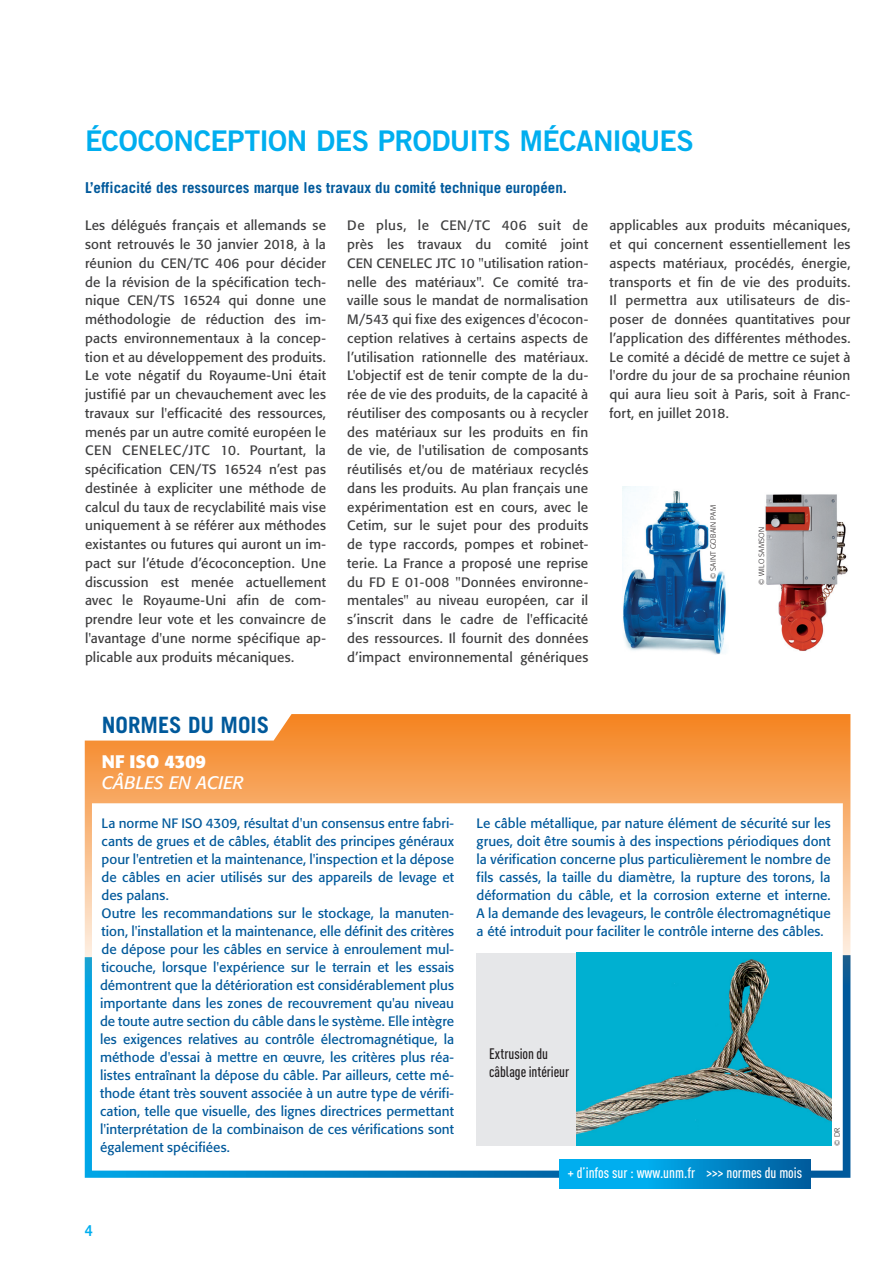
<style>
.page{position:relative;width:893px;height:1263px;background:#fff}
.page>*{position:absolute;margin:0;border:0;box-sizing:border-box;transform-origin:0 0}
.t1{font:28.5px "Trade Gothic Bold Two";letter-spacing:-.02em;color:#00aeef}
.t2{font:700 22.5px "Trade Gothic";color:#00599b}
.t3{font:italic 18px "Formata";color:#fff}
.t4{font:700 18px "Formata";letter-spacing:-.005em;color:#fff}
.t5{font:700 15px "Trade Gothic";color:#00599b}
.t6{font:500 15px "DIN Cond";color:#fff}
.t7{font:500 15px/18px "DIN Cond";letter-spacing:-.005em;color:#231f20}
.t8{font:700 15px "Trade Gothic";color:#00aeef;scale:.89 1}
.t9{font:13.5px/18.8px "Formata";letter-spacing:.01em;color:#3e3e3f;text-align:justify}
.t10{font:13.5px/18px "Formata";color:#00599b}
.t11{font:300 7.5px "Formata";letter-spacing:.025em;color:#231f20}
</style>
<div class="page">
<img style="left:765px;top:494px;width:83px;height:157px">
<img style="left:623px;top:486px;width:103px;height:168px">
<svg style="left:85px;top:987px;width:765px;height:191px;background:#0f87c5"></svg>
<svg style="left:85px;top:714px;width:765px;height:273px;background:#f49948"></svg>
<div style="left:92px;top:803px;width:751px;height:367px;background:#fff"></div>
<svg style="left:85px;top:714px;width:213px;height:26px"></svg>
<svg style="left:559px;top:1159px;width:251px;height:30px;background:#0091d2"></svg>
<div style="left:477px;top:953px;width:355px;height:193px;background:#e6e7e9"></div>
<img style="left:577px;top:953px;width:255px;height:193px">
<h1 class="t1" style="left:85px;top:123px;width:610px">ÉCOCONCEPTION DES PRODUITS MÉCANIQUES</h1>
<p class="t5" style="left:85px;top:178px;width:483px">L’efficacité des ressources marque les travaux du comité technique européen.</p>
<p class="t9" style="left:85px;top:216px;width:242px">Les délégués français et allemands se sont retrouvés le 30 janvier 2018, à la réunion du CEN/TC 406 pour décider de la révision de la spécification tech&shy;nique CEN/TS 16524 qui donne une méthodologie de réduction des im&shy;pacts environnementaux à la concep&shy;tion et au développement des produits.<br>Le vote négatif du Royaume-Uni était justifié par un chevauchement avec les travaux sur l'efficacité des ressources, menés par un autre comité européen le CEN CENELEC/JTC 10. Pourtant, la spécification CEN/TS 16524 n’est pas destinée à expliciter une méthode de calcul du taux de recyclabilité mais vise uniquement à se référer aux méthodes existantes ou futures qui auront un im&shy;pact sur l’étude d’écoconception. Une discussion est menée actuellement avec le Royaume-Uni afin de com&shy;prendre leur vote et les convaincre de l'avantage d'une norme spécifique ap&shy;plicable aux produits mécaniques.</p>
<p class="t9" style="left:347px;top:216px;width:242px">De plus, le CEN/TC 406 suit de près les travaux du comité joint CEN CENELEC JTC 10 "utilisation ration&shy;nelle des matériaux". Ce comité tra&shy;vaille sous le mandat de normalisation M/543 qui fixe des exigences d'écocon&shy;ception relatives à certains aspects de l’utilisation rationnelle des matériaux.<br>L'objectif est de tenir compte de la du&shy;rée de vie des produits, de la capacité à réutiliser des composants ou à recycler des matériaux sur les produits en fin de vie, de l'utilisation de composants réutilisés et/ou de matériaux recyclés dans les produits. Au plan français une expérimentation est en cours, avec le Cetim, sur le sujet pour des produits de type raccords, pompes et robinet&shy;terie. La France a proposé une reprise du FD E 01-008 "Données environne&shy;mentales" au niveau européen, car il s’inscrit dans le cadre de l'efficacité des ressources. Il fournit des données d’impact environnemental génériques</p>
<p class="t9" style="left:609px;top:216px;width:242px">applicables aux produits mécaniques, et qui concernent essentiellement les aspects matériaux, procédés, énergie, transports et fin de vie des produits.<br>Il permettra aux utilisateurs de dis&shy;poser de données quantitatives pour l’application des différentes méthodes.<br>Le comité a décidé de mettre ce sujet à l'ordre du jour de sa prochaine réunion qui aura lieu soit à Paris, soit à Franc&shy;fort, en juillet 2018.</p>
<p class="t11" style="left:709px;top:579px;width:75px;rotate:-90deg">© SAINT GOBAIN PAM</p>
<p class="t11" style="left:757px;top:585px;width:59px;rotate:-90deg">© WILO SAMSON</p>
<h2 class="t2" style="left:102px;top:711px;width:169px">NORMES DU MOIS</h2>
<h3 class="t4" style="left:102px;top:751px;width:106px">NF ISO 4309</h3>
<h3 class="t3" style="left:102px;top:772px;width:144px">CÂBLES EN ACIER</h3>
<p class="t10" style="left:100px;top:814px;width:356px">La norme NF ISO 4309, résultat d'un consensus entre fabri&shy;cants de grues et de câbles, établit des principes généraux pour l'entretien et la maintenance, l'inspection et la dépose de câbles en acier utilisés sur des appareils de levage et des palans.<br>Outre les recommandations sur le stockage, la manuten&shy;tion, l'installation et la maintenance, elle définit des critères de dépose pour les câbles en service à enroulement mul&shy;ticouche, lorsque l'expérience sur le terrain et les essais démontrent que la détérioration est considérablement plus importante dans les zones de recouvrement qu'au niveau de toute autre section du câble dans le système. Elle intègre les exigences relatives au contrôle électromagnétique, la méthode d'essai à mettre en œuvre, les critères plus réa&shy;listes entraînant la dépose du câble. Par ailleurs, cette mé&shy;thode étant très souvent associée à un autre type de vérifi&shy;cation, telle que visuelle, des lignes directrices permettant l'interprétation de la combinaison de ces vérifications sont également spécifiées.</p>
<p class="t10" style="left:477px;top:814px;width:356px;text-align:justify">Le câble métallique, par nature élément de sécurité sur les grues, doit être soumis à des inspections périodiques dont la vérification concerne plus particulièrement le nombre de fils cassés, la taille du diamètre, la rupture des torons, la déformation du câble, et la corrosion externe et interne.<br>A la demande des levageurs, le contrôle électromagnétique a été introduit pour faciliter le contrôle interne des câbles.</p>
<p class="t7" style="left:489px;top:1044px;width:82px">Extrusion du câblage intérieur</p>
<p class="t11" style="left:833px;top:1146px;width:19px;rotate:-90deg">© DR</p>
<p class="t8" style="left:85px;top:1222px;width:10px">4</p>
<p class="t6" style="left:567px;top:1163px;width:236px">+ d’infos sur : www.unm.fr &gt;&gt;&gt; normes du mois</p>
</div>
